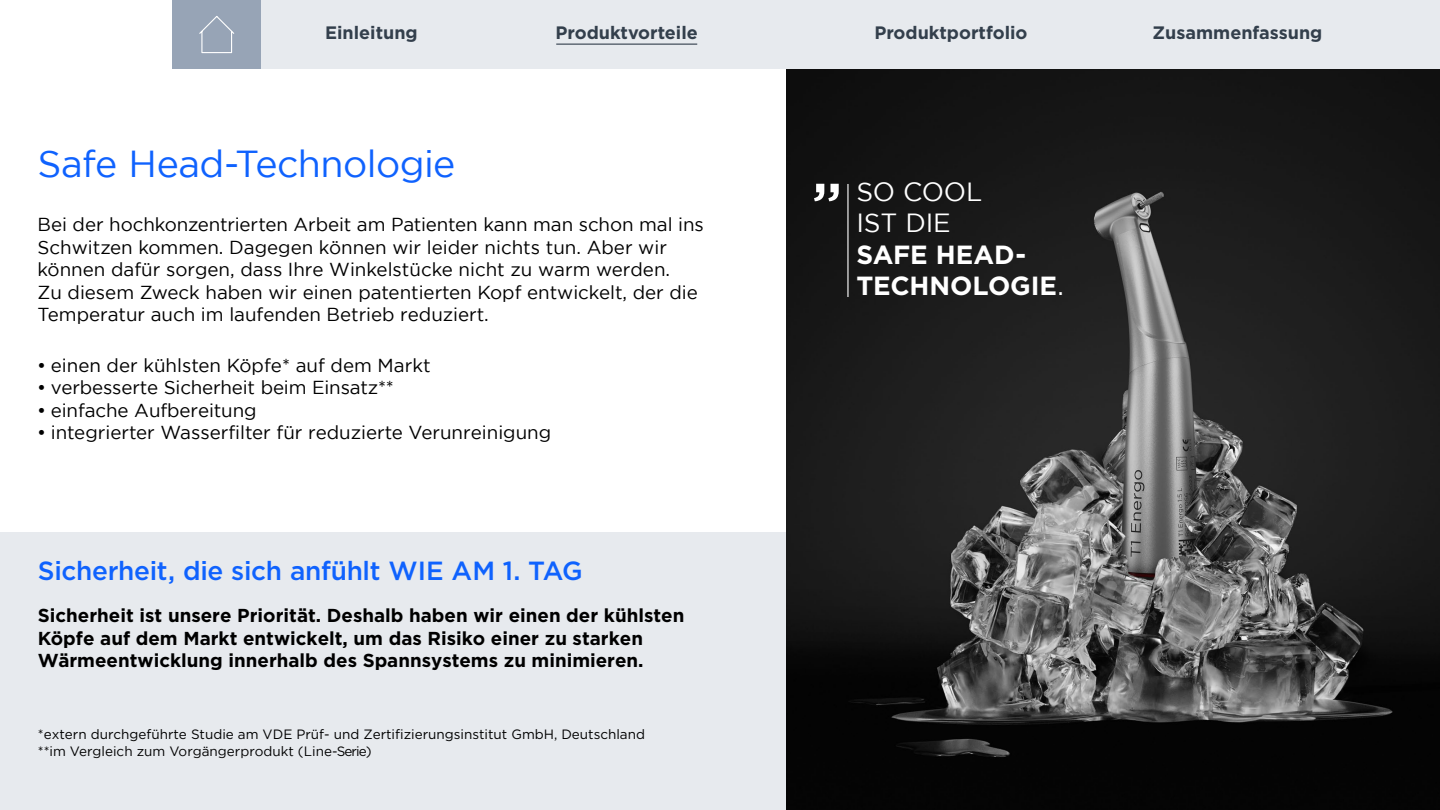
<style>
.page{position:relative;width:1440px;height:810px;background:#fff}
.page>*{position:absolute;margin:0;border:0;box-sizing:border-box;transform-origin:0 0}
.t1{font:37.5px "Gotham";letter-spacing:-.015em;color:#0f62fe}
.t2{font:500 26.25px "Gotham";letter-spacing:-.01em;color:#0f62fe}
.t3{font:700 26.25px/31.5px "Gotham";letter-spacing:-.005em;color:#fff}
.t4{font:26.25px/31.5px "Gotham";letter-spacing:-.01em;color:#fff}
.t5{font:18.75px/22.5px "Gotham";color:#000}
.t6{font:700 18.75px/22.5px "Gotham";color:#000}
.t7{font:700 18px "Gotham";color:#333f4c}
.t8{font:13.5px/16.7px "Gotham";color:#000}
.s1{font-weight:400}
</style>
<div class="page">
<div style="left:0;top:532px;width:1287px;height:278px;background:#e7eaee"></div>
<img style="left:786px;top:69px;width:654px;height:741px">
<svg style="left:814px;top:184px;width:25px;height:17px"></svg>
<hr style="left:847px;top:184px;width:2px;height:113px;background:#fff">
<div style="left:261px;top:0;width:1179px;height:69px;background:#e7eaee"></div>
<div style="left:172px;top:0;width:89px;height:69px;background:#97a4b6"></div>
<svg style="left:199px;top:16px;width:36px;height:38px"></svg>
<hr style="left:556px;top:44px;width:141px;height:1px;background:#333f4c">
<p class="t7" style="left:325px;top:21px;width:94px">Einleitung</p>
<p class="t7" style="left:555px;top:21px;width:144px">Produktvorteile</p>
<p class="t7" style="left:874px;top:21px;width:155px">Produktportfolio</p>
<p class="t7" style="left:1153px;top:21px;width:171px">Zusammenfassung</p>
<h1 class="t1" style="left:38px;top:143px;width:419px">Safe Head-Technologie</h1>
<p class="t5" style="left:37px;top:213px;width:668px">Bei der hochkonzentrierten Arbeit am Patienten kann man schon mal ins Schwitzen kommen. Dagegen können wir leider nichts tun. Aber wir können dafür sorgen, dass Ihre Winkelstücke nicht zu warm werden.<br>Zu diesem Zweck haben wir einen patentierten Kopf entwickelt, der die Temperatur auch im laufenden Betrieb reduziert.</p>
<p class="t5" style="left:37px;top:353px;width:395px">• einen der kühlsten Köpfe* auf dem Markt</p>
<p class="t5" style="left:37px;top:376px;width:358px">• verbesserte Sicherheit beim Einsatz**</p>
<p class="t5" style="left:37px;top:398px;width:221px">• einfache Aufbereitung</p>
<p class="t5" style="left:37px;top:421px;width:515px">• integrierter Wasserfilter für reduzierte Verunreinigung</p>
<h2 class="t2" style="left:38px;top:554px;width:546px">Sicherheit, die sich anfühlt WIE AM 1. TAG</h2>
<p class="t6" style="left:38px;top:604px;width:648px">Sicherheit ist unsere Priorität. Deshalb haben wir einen der kühlsten<br>Köpfe auf dem Markt entwickelt, um das Risiko einer zu starken<br>Wärmeentwicklung innerhalb des Spannsystems zu minimieren.</p>
<p class="t8" style="left:38px;top:726px;width:609px">*extern durchgeführte Studie am VDE Prüf- und Zertifizierungsinstitut GmbH, Deutschland **im Vergleich zum Vorgängerprodukt (Line-Serie)</p>
<h2 class="t4" style="left:856px;top:175px;width:127px">SO COOL<br>IST DIE</h2>
<h2 class="t3" style="left:856px;top:238px;width:209px">SAFE HEAD-<br>TECHNOLOGIE<span class="s1">.</span></h2>
</div>
